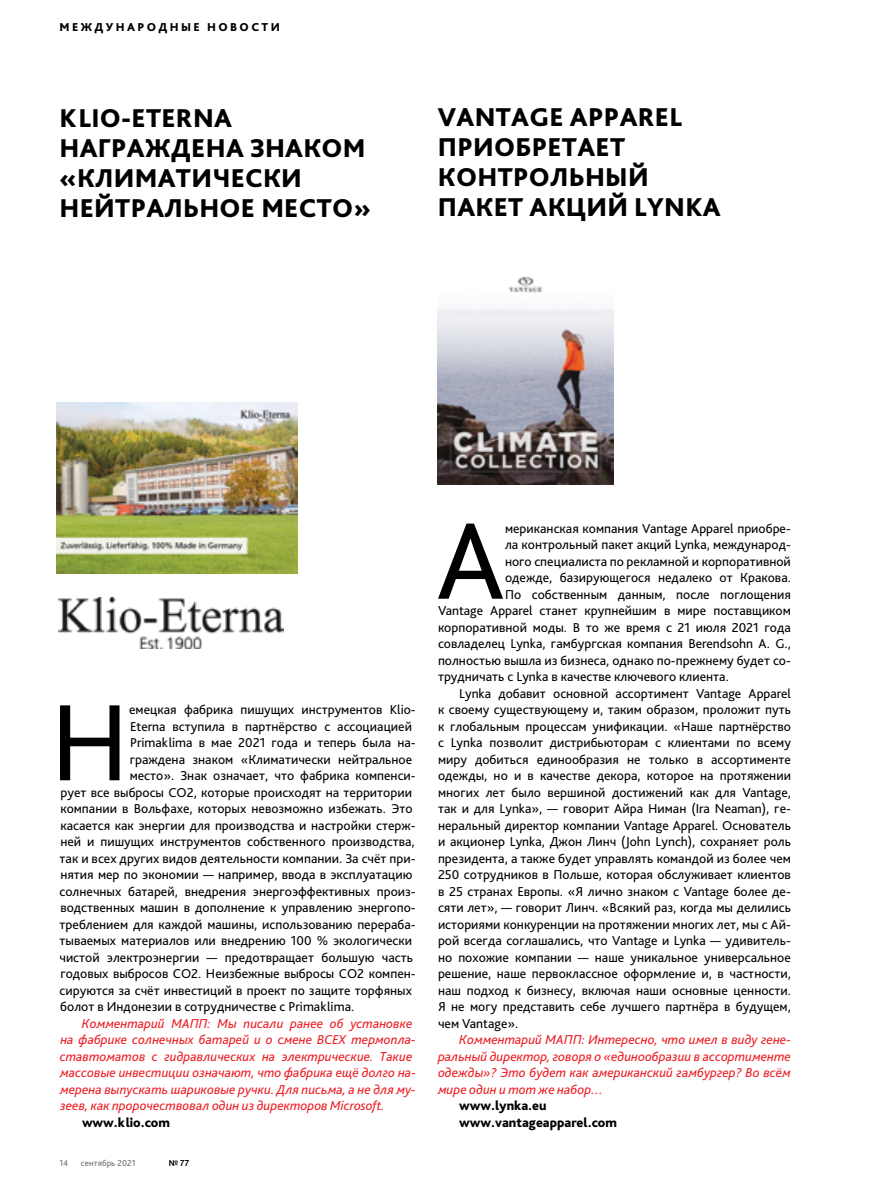
<style>
.page{position:relative;width:893px;height:1191px;background:#fff}
.page>*{position:absolute;margin:0;border:0;box-sizing:border-box;transform-origin:0 0}
.t1{font:113.7px "Bliss Pro";color:#000}
.t2{font:800 27px/30px "Bliss Pro";letter-spacing:.01em;color:#000}
.t3{font:13.5px "Bliss Pro";color:#000}
.t4{font:italic 13.5px/16.5px "Bliss Pro";color:#ed1d24}
.t5{font:800 13.5px/16.5px "Bliss Pro";color:#000}
.t6{font:800 12px "Bliss Pro";letter-spacing:.2em;color:#000}
.t7{font:9px "Bliss Pro";color:#6d6e71}
.t8{font:700 9px "Bliss Pro";color:#000}
</style>
<div class="page">
<img style="left:57px;top:402px;width:240px;height:171px">
<img style="left:438px;top:276px;width:176px;height:208px">
<img style="left:59px;top:598px;width:224px;height:50px">
<hr style="left:892px;top:0;width:1px;height:158px;background:#00689e">
<p class="t6" style="left:60px;top:20px;width:222px">МЕЖДУНАРОДНЫЕ НОВОСТИ</p>
<h2 class="t2" style="left:60px;top:103px;width:313px">KLIO-ETERNA<br>НАГРАЖДЕНА ЗНАКОМ «КЛИМАТИЧЕСКИ<br>НЕЙТРАЛЬНОЕ МЕСТО»</h2>
<h2 class="t2" style="left:438px;top:101px;width:284px">VANTAGE APPAREL<br>ПРИОБРЕТАЕТ<br>КОНТРОЛЬНЫЙ<br>ПАКЕТ АКЦИЙ LYNKА</h2>
<h1 class="t1" style="left:50px;top:672px;width:81px">Н</h1>
<p class="t3" style="left:129px;top:701px;width:288px">емецкая фабрика пишущих инструментов Klio-</p>
<p class="t3" style="left:130px;top:718px;width:283px">Eterna вступила в партнёрство с ассоциацией</p>
<p class="t3" style="left:130px;top:734px;width:287px">Primaklima в мае 2021 года и теперь была на-</p>
<p class="t3" style="left:130px;top:751px;width:284px">граждена знаком «Климатически нейтральное</p>
<p class="t3" style="left:130px;top:767px;width:288px">место». Знак означает, что фабрика компенси-</p>
<p class="t3" style="left:61px;top:784px;width:353px">рует все выбросы CO2, которые происходят на территории</p>
<p class="t3" style="left:60px;top:800px;width:354px">компании в Вольфахе, которых невозможно избежать. Это</p>
<p class="t3" style="left:60px;top:817px;width:357px">касается как энергии для производства и настройки стерж-</p>
<p class="t3" style="left:60px;top:833px;width:356px">ней и пишущих инструментов собственного производства,</p>
<p class="t3" style="left:60px;top:850px;width:358px">так и всех других видов деятельности компании. За счёт при-</p>
<p class="t3" style="left:60px;top:866px;width:354px">нятия мер по экономии — например, ввода в эксплуатацию</p>
<p class="t3" style="left:60px;top:883px;width:358px">солнечных батарей, внедрения энергоэффективных произ-</p>
<p class="t3" style="left:60px;top:899px;width:357px">водственных машин в дополнение к управлению энергопо-</p>
<p class="t3" style="left:60px;top:916px;width:358px">треблением для каждой машины, использованию перераба-</p>
<p class="t3" style="left:60px;top:932px;width:354px">тываемых материалов или внедрению 100 % экологически</p>
<p class="t3" style="left:59px;top:949px;width:355px">чистой электроэнергии — предотвращает большую часть</p>
<p class="t3" style="left:60px;top:965px;width:357px">годовых выбросов CO2. Неизбежные выбросы CO2 компен-</p>
<p class="t3" style="left:60px;top:982px;width:354px">сируются за счёт инвестиций в проект по защите торфяных</p>
<p class="t3" style="left:60px;top:998px;width:295px">болот в Индонезии в сотрудничестве с Primaklima.</p>
<p class="t4" style="left:60px;top:1014px;width:358px;text-indent:22px">Комментарий МАПП: Мы писали ранее об установке на фабрике солнечных батарей и о смене ВСЕХ термопла&shy;ставтоматов с гидравлических на электрические. Такие массовые инвестиции означают, что фабрика ещё долго на&shy;мерена выпускать шариковые ручки. Для письма, а не для му&shy;зеев, как пророчествовал один из директоров Microsoft.</p>
<p class="t5" style="left:82px;top:1113px;width:90px">www.klio.com</p>
<p class="t7" style="left:60px;top:1157px;width:10px">14</p>
<p class="t7" style="left:81px;top:1157px;width:56px">сентябрь 2021</p>
<p class="t8" style="left:169px;top:1157px;width:22px">№ 77</p>
<h1 class="t1" style="left:436px;top:490px;width:70px">А</h1>
<p class="t3" style="left:505px;top:520px;width:287px">мериканская компания Vantage Apparel приобре-</p>
<p class="t3" style="left:505px;top:536px;width:287px">ла контрольный пакет акций Lynka, международ-</p>
<p class="t3" style="left:505px;top:553px;width:287px">ного специалиста по рекламной и корпоративной</p>
<p class="t3" style="left:505px;top:569px;width:287px">одежде, базирующегося недалеко от Кракова.</p>
<p class="t3" style="left:505px;top:586px;width:287px">По собственным данным, после поглощения</p>
<p class="t3" style="left:438px;top:602px;width:354px">Vantage Apparel станет крупнейшим в мире поставщиком</p>
<p class="t3" style="left:438px;top:619px;width:354px">корпоративной моды. В то же время с 21 июля 2021 года</p>
<p class="t3" style="left:438px;top:635px;width:354px">совладелец Lynka, гамбургская компания Berendsohn A. G.,</p>
<p class="t3" style="left:438px;top:652px;width:354px">полностью вышла из бизнеса, однако по-прежнему будет со-</p>
<p class="t3" style="left:438px;top:668px;width:292px">трудничать с Lynka в качестве ключевого клиента.</p>
<p class="t3" style="left:459px;top:685px;width:333px">Lynka добавит основной ассортимент Vantage Apparel</p>
<p class="t3" style="left:438px;top:701px;width:354px">к своему существующему и, таким образом, проложит путь</p>
<p class="t3" style="left:438px;top:718px;width:354px">к глобальным процессам унификации. «Наше партнёрство</p>
<p class="t3" style="left:438px;top:734px;width:354px">с Lynka позволит дистрибьюторам с клиентами по всему</p>
<p class="t3" style="left:438px;top:751px;width:354px">миру добиться единообразия не только в ассортименте</p>
<p class="t3" style="left:438px;top:767px;width:354px">одежды, но и в качестве декора, которое на протяжении</p>
<p class="t3" style="left:438px;top:784px;width:354px">многих лет было вершиной достижений как для Vantage,</p>
<p class="t3" style="left:438px;top:800px;width:354px">так и для Lynka», — говорит Айра Ниман (Ira Neaman), ге-</p>
<p class="t3" style="left:438px;top:817px;width:354px">неральный директор компании Vantage Apparel. Основатель</p>
<p class="t3" style="left:438px;top:833px;width:354px">и акционер Lynka, Джон Линч (John Lynch), сохраняет роль</p>
<p class="t3" style="left:438px;top:850px;width:354px">президента, а также будет управлять командой из более чем</p>
<p class="t3" style="left:438px;top:866px;width:354px">250 сотрудников в Польше, которая обслуживает клиентов</p>
<p class="t3" style="left:438px;top:883px;width:354px">в 25 странах Европы. «Я лично знаком с Vantage более де-</p>
<p class="t3" style="left:438px;top:899px;width:354px">сяти лет», — говорит Линч. «Всякий раз, когда мы делились</p>
<p class="t3" style="left:438px;top:916px;width:354px">историями конкуренции на протяжении многих лет, мы с Ай-</p>
<p class="t3" style="left:438px;top:932px;width:354px">рой всегда соглашались, что Vantage и Lynka — удивитель-</p>
<p class="t3" style="left:438px;top:949px;width:354px">но похожие компании — наше уникальное универсальное</p>
<p class="t3" style="left:438px;top:965px;width:354px">решение, наше первоклассное оформление и, в частности,</p>
<p class="t3" style="left:438px;top:982px;width:354px">наш подход к бизнесу, включая наши основные ценности.</p>
<p class="t3" style="left:438px;top:998px;width:354px">Я не могу представить себе лучшего партнёра в будущем,</p>
<p class="t3" style="left:438px;top:1015px;width:82px">чем Vantage».</p>
<p class="t4" style="left:438px;top:1031px;width:354px;text-align:justify;text-indent:21px">Комментарий МАПП: Интересно, что имел в виду гене&shy;ральный директор, говоря о «единообразии в ассортименте одежды»? Это будет как американский гамбургер? Во всём мире один и тот же набор…</p>
<p class="t5" style="left:459px;top:1097px;width:159px">www.lynka.eu www.vantageapparel.com</p>
</div>
